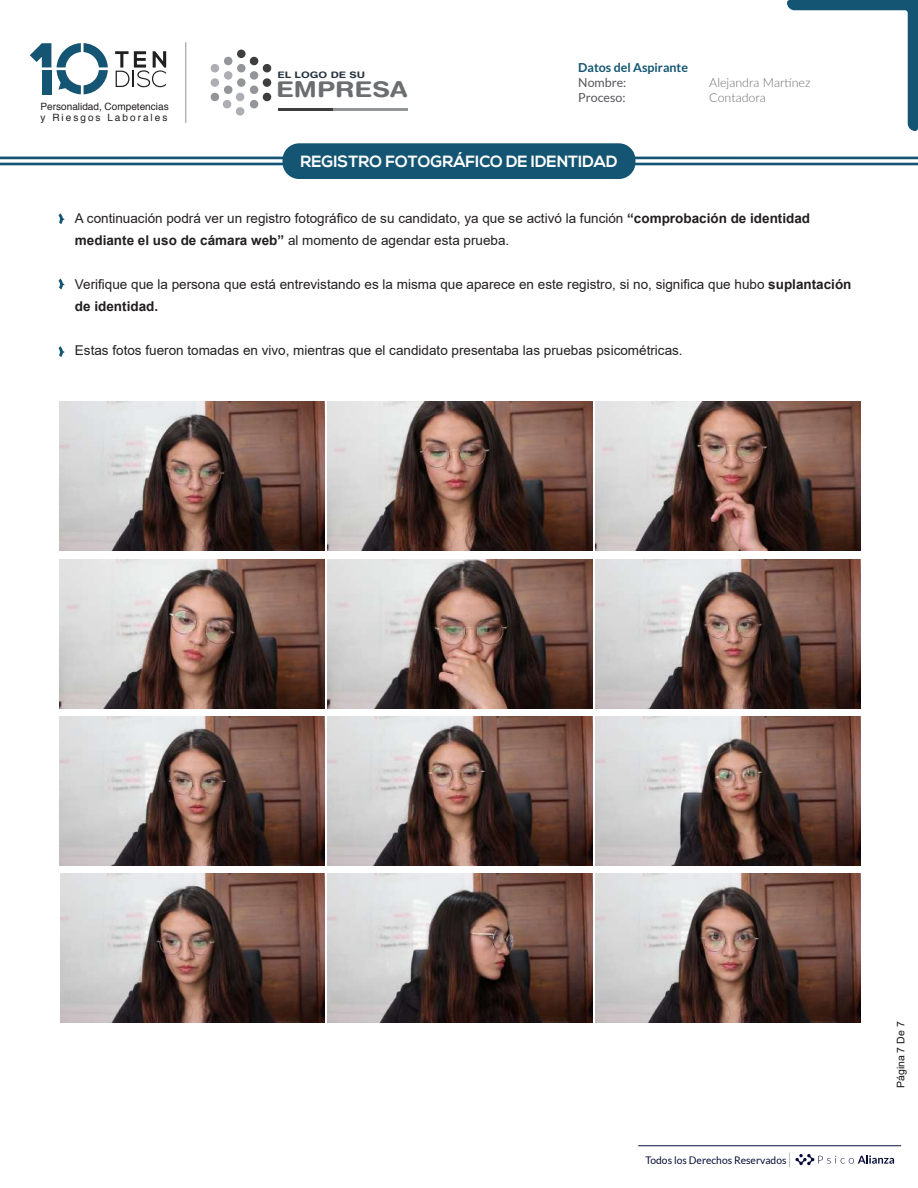
<style>
.page{position:relative;width:918px;height:1188px;background:#fff}
.page>*{position:absolute;margin:0;border:0;box-sizing:border-box;transform-origin:0 0}
.t1{font:700 21.75px "Helvetica Rounded";color:#6c6d70;scale:1.2 1}
.t2{font:700 16.2px "Nexa";color:#fff}
.t3{font:13.5px/22px "Arial";color:#231f20}
.t4{font:300 12.45px/14.9px "Lato";color:#6c6d6f}
.t5{font:700 12.45px "Lato";color:#135572}
.t6{font:12.45px/14.9px "Lato";color:#555458}
.t7{font:10.5px "Lato";color:#070d36}
.t8{font:10.5px "Arial";color:#18151a}
.t9{font:10.05px/11.1px "Helvetica";color:#231f20}
.t10{font:700 9px "Helvetica Rounded";color:#26333e;scale:1.2 1}
.s1{font-weight:700}
</style>
<div class="page">
<hr style="left:638px;top:1145px;width:263px;height:1px;background:#070d36">
<svg style="left:795px;top:1154px;width:99px;height:11px"></svg>
<div style="left:282px;top:143px;width:354px;height:36px;background:#135572;border-radius:17px"></div>
<hr style="left:0;top:157px;width:918px;height:2px;background:#135572">
<hr style="left:0;top:163px;width:918px;height:2px;background:#135572">
<svg style="left:57px;top:43px;width:51px;height:51px"></svg>
<svg style="left:30px;top:43px;width:21px;height:24px"></svg>
<div style="left:42px;top:70px;width:9px;height:24px;background:#135572"></div>
<svg style="left:115px;top:51px;width:51px;height:36px"></svg>
<div style="left:237px;top:50px;width:9px;height:8px;background:#3e3e3f;border-radius:50%"></div>
<div style="left:237px;top:78px;width:9px;height:9px;background:#939598;border-radius:50%"></div>
<div style="left:263px;top:78px;width:8px;height:9px;background:#3e3e3f;border-radius:50%"></div>
<div style="left:211px;top:78px;width:8px;height:9px;background:#afaeb4;border-radius:50%"></div>
<div style="left:250px;top:71px;width:8px;height:9px;background:#939598;border-radius:50%"></div>
<svg style="left:210px;top:56px;width:62px;height:17px"></svg>
<div style="left:224px;top:71px;width:8px;height:9px;background:#afaeb4;border-radius:50%"></div>
<svg style="left:210px;top:85px;width:62px;height:31px"></svg>
<hr style="left:278px;top:108px;width:55px;height:2px;background:#3e3e3f">
<hr style="left:333px;top:108px;width:75px;height:2px;background:#939598">
<hr style="left:186px;top:42px;width:1px;height:81px;background:#939598">
<svg style="left:787px;top:0;width:131px;height:131px"></svg>
<svg style="left:58px;top:213px;width:7px;height:11px"></svg>
<svg style="left:58px;top:279px;width:7px;height:10px"></svg>
<svg style="left:58px;top:346px;width:7px;height:11px"></svg>
<img style="left:60px;top:402px;width:265px;height:149px">
<img style="left:596px;top:874px;width:265px;height:149px">
<img style="left:328px;top:874px;width:265px;height:149px">
<img style="left:60px;top:874px;width:265px;height:149px">
<img style="left:596px;top:716px;width:265px;height:149px">
<img style="left:328px;top:716px;width:265px;height:149px">
<img style="left:60px;top:716px;width:265px;height:149px">
<img style="left:596px;top:559px;width:265px;height:149px">
<img style="left:328px;top:559px;width:265px;height:149px">
<img style="left:60px;top:559px;width:265px;height:149px">
<img style="left:596px;top:402px;width:265px;height:149px">
<img style="left:328px;top:402px;width:265px;height:149px">
<p class="t9" style="left:41px;top:100px;width:130px">Personalidad, Competencias y Riesgos Laborales</p>
<p class="t10" style="left:277px;top:70px;width:75px">EL LOGO DE SU</p>
<h1 class="t1" style="left:276px;top:76px;width:111px">EMPRESA</h1>
<p class="t5" style="left:578px;top:61px;width:111px">Datos del Aspirante</p>
<p class="t6" style="left:578px;top:75px;width:50px">Nombre:<br>Proceso:</p>
<p class="t4" style="left:709px;top:75px;width:103px">Alejandra Martínez<br>Contadora</p>
<p class="t2" style="left:301px;top:152px;width:318px">REGISTRO FOTOGRÁFICO DE IDENTIDAD</p>
<p class="t3" style="left:75px;top:207px;width:737px">A continuación podrá ver un registro fotográfico de su candidato, ya que se activó la función <span class="s1">“comprobación de identidad mediante el uso de cámara web”</span> al momento de agendar esta prueba.</p>
<p class="t3" style="left:75px;top:273px;width:778px">Verifique que la persona que está entrevistando es la misma que aparece en este registro, si no, significa que hubo <span class="s1">suplantación de identidad.</span></p>
<p class="t3" style="left:75px;top:339px;width:609px">Estas fotos fueron tomadas en vivo, mientras que el candidato presentaba las pruebas psicométricas.</p>
<p class="t7" style="left:646px;top:1154px;width:142px">Todos los Derechos Reservados</p>
<p class="t8" style="left:894px;top:1088px;width:68px;rotate:-90deg">Página 7 De 7</p>
</div>
